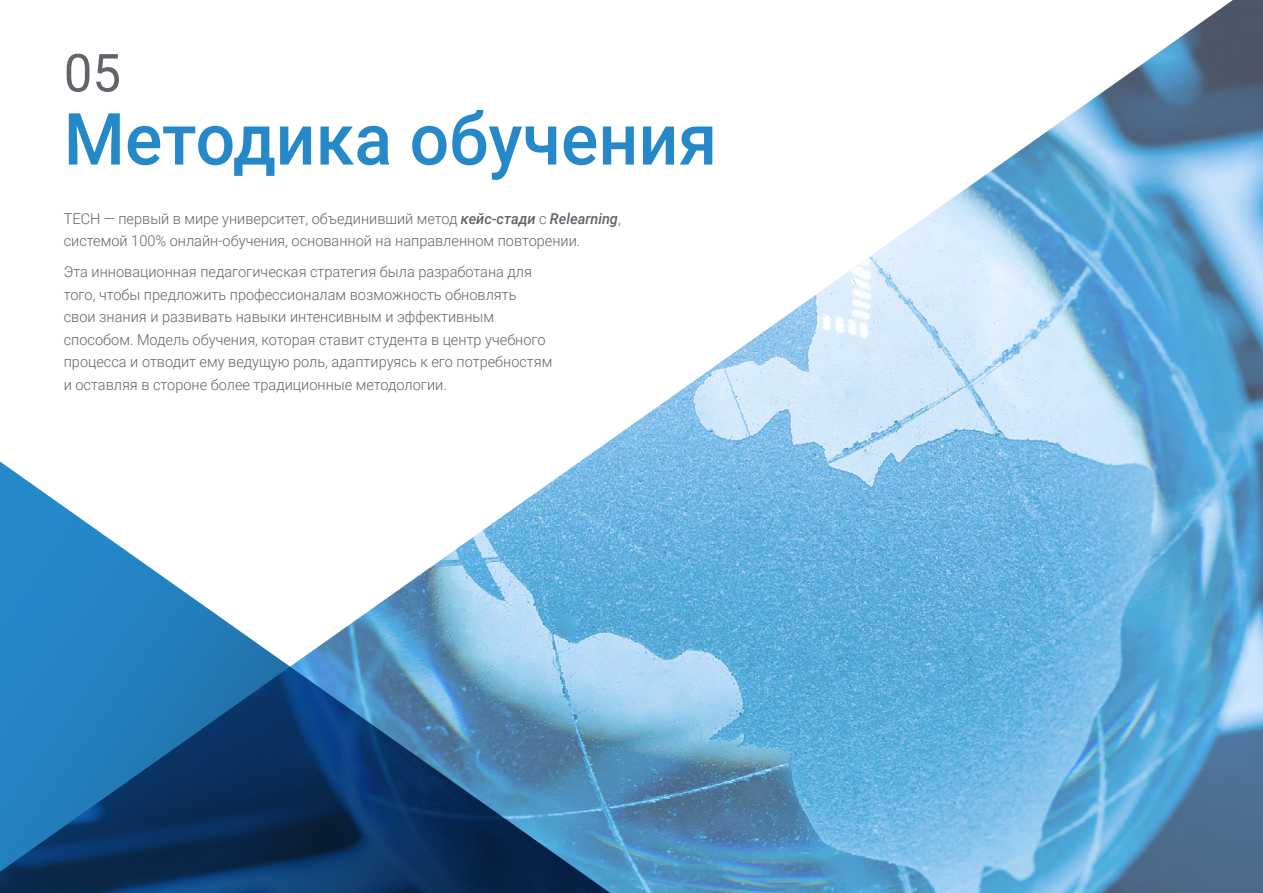
<style>
.page{position:relative;width:1263px;height:893px;background:#fff}
.page>*{position:absolute;margin:0;border:0;box-sizing:border-box;transform-origin:0 0}
.t1{font:500 72px "Roboto";color:#2488c9}
.t2{font:52.5px "Roboto";color:#61646a}
.t3{font:300 15px/22.5px "Roboto";color:#61646a}
.s1{font-weight:500;font-style:italic}
</style>
<div class="page">
<img style="left:602px;top:0;width:661px;height:893px">
<svg style="left:0;top:446px;width:640px;height:447px"></svg>
<h2 class="t2" style="left:64px;top:36px;width:59px">05</h2>
<h1 class="t1" style="left:64px;top:89px;width:655px">Методика обучения</h1>
<p class="t3" style="left:64px;top:207px;width:558px">TECH — первый в мире университет, объединивший метод <span class="s1">кейс-стади</span> с <span class="s1">Relearning</span>, системой 100% онлайн-обучения, основанной на направленном повторении.</p>
<p class="t3" style="left:64px;top:260px;width:490px">Эта инновационная педагогическая стратегия была разработана для того, чтобы предложить профессионалам возможность обновлять<br>свои знания и развивать навыки интенсивным и эффективным способом. Модель обучения, которая ставит студента в центр учебного процесса и отводит ему ведущую роль, адаптируясь к его потребностям и оставляя в стороне более традиционные методологии.</p>
</div>
